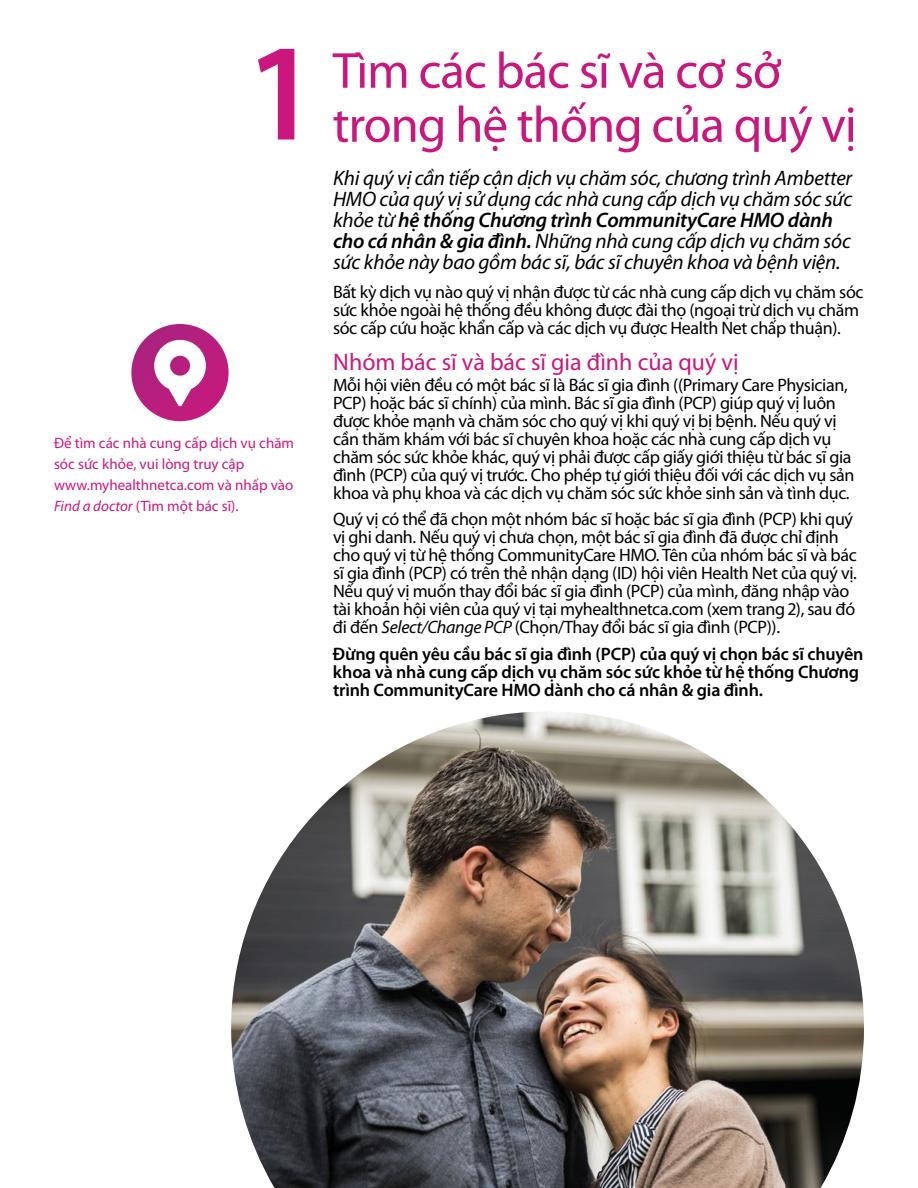
<style>
.page{position:relative;width:918px;height:1188px;background:#fff}
.page>*{position:absolute;margin:0;border:0;box-sizing:border-box;transform-origin:0 0}
.t1{font:600 139.5px "Myriad Pro";color:#cb177d}
.t2{font:51px/54px "Myriad Pro";letter-spacing:-.02em;color:#cb177d}
.t3{font:24px "Myriad Pro";color:#cb177d}
.t4{font:italic 21px/21px "Myriad Pro";letter-spacing:-.01em;color:#000}
.t5{font:18px/18px "Myriad Pro";letter-spacing:-.02em;color:#000}
.t6{font:600 18px/18px "Myriad Pro";letter-spacing:-.01em;color:#000}
.t7{font:15px/21px "Myriad Pro";color:#cb177d}
.s1{font-style:italic}
.s2{font-weight:600}
</style>
<div class="page">
<img style="left:231px;top:712px;width:633px;height:476px">
<svg style="left:131px;top:324px;width:98px;height:97px;background:#b82380"></svg>
<svg style="left:154px;top:340px;width:52px;height:66px"></svg>
<h2 class="t1" style="left:256px;top:4px;width:51px">1</h2>
<h2 class="t2" style="left:333px;top:43px;width:526px">Tìm các bác sĩ và cơ sở trong hệ thống của quý vị</h2>
<p class="t7" style="left:54px;top:432px;width:242px">Để tìm các nhà cung cấp dịch vụ chăm sóc sức khỏe, vui lòng truy cập www.myhealthnetca.com và nhấp vào<br><span class="s1">Find a doctor</span> (Tìm một bác sĩ).</p>
<p class="t4" style="left:333px;top:167px;width:521px">Khi quý vị cần tiếp cận dịch vụ chăm sóc, chương trình Ambetter HMO của quý vị sử dụng các nhà cung cấp dịch vụ chăm sóc sức khỏe từ <span class="s2">hệ thống Chương trình CommunityCare HMO dành cho cá nhân &amp; gia đình.</span> Những nhà cung cấp dịch vụ chăm sóc sức khỏe này bao gồm bác sĩ, bác sĩ chuyên khoa và bệnh viện.</p>
<p class="t5" style="left:333px;top:283px;width:532px">Bất kỳ dịch vụ nào quý vị nhận được từ các nhà cung cấp dịch vụ chăm sóc sức khỏe ngoài hệ thống đều không được đài thọ (ngoại trừ dịch vụ chăm sóc cấp cứu hoặc khẩn cấp và các dịch vụ được Health Net chấp thuận).</p>
<h3 class="t3" style="left:333px;top:347px;width:407px">Nhóm bác sĩ và bác sĩ gia đình của quý vị</h3>
<p class="t5" style="left:333px;top:375px;width:523px">Mỗi hội viên đều có một bác sĩ là Bác sĩ gia đình ((Primary Care Physician, PCP) hoặc bác sĩ chính) của mình. Bác sĩ gia đình (PCP) giúp quý vị luôn được khỏe mạnh và chăm sóc cho quý vị khi quý vị bị bệnh. Nếu quý vị cần thăm khám với bác sĩ chuyên khoa hoặc các nhà cung cấp dịch vụ chăm sóc sức khỏe khác, quý vị phải được cấp giấy giới thiệu từ bác sĩ gia đình (PCP) của quý vị trước. Cho phép tự giới thiệu đối với các dịch vụ sản khoa và phụ khoa và các dịch vụ chăm sóc sức khỏe sinh sản và tình dục.</p>
<p class="t5" style="left:333px;top:510px;width:525px">Quý vị có thể đã chọn một nhóm bác sĩ hoặc bác sĩ gia đình (PCP) khi quý vị ghi danh. Nếu quý vị chưa chọn, một bác sĩ gia đình đã được chỉ định cho quý vị từ hệ thống CommunityCare HMO. Tên của nhóm bác sĩ và bác sĩ gia đình (PCP) có trên thẻ nhận dạng (ID) hội viên Health Net của quý vị.<br>Nếu quý vị muốn thay đổi bác sĩ gia đình (PCP) của mình, đăng nhập vào tài khoản hội viên của quý vị tại myhealthnetca.com (xem trang 2), sau đó đi đến <span class="s1">Select/Change PCP</span> (Chọn/Thay đổi bác sĩ gia đình (PCP)).</p>
<p class="t6" style="left:333px;top:644px;width:532px">Đừng quên yêu cầu bác sĩ gia đình (PCP) của quý vị chọn bác sĩ chuyên khoa và nhà cung cấp dịch vụ chăm sóc sức khỏe từ hệ thống Chương trình CommunityCare HMO dành cho cá nhân &amp; gia đình.</p>
</div>
